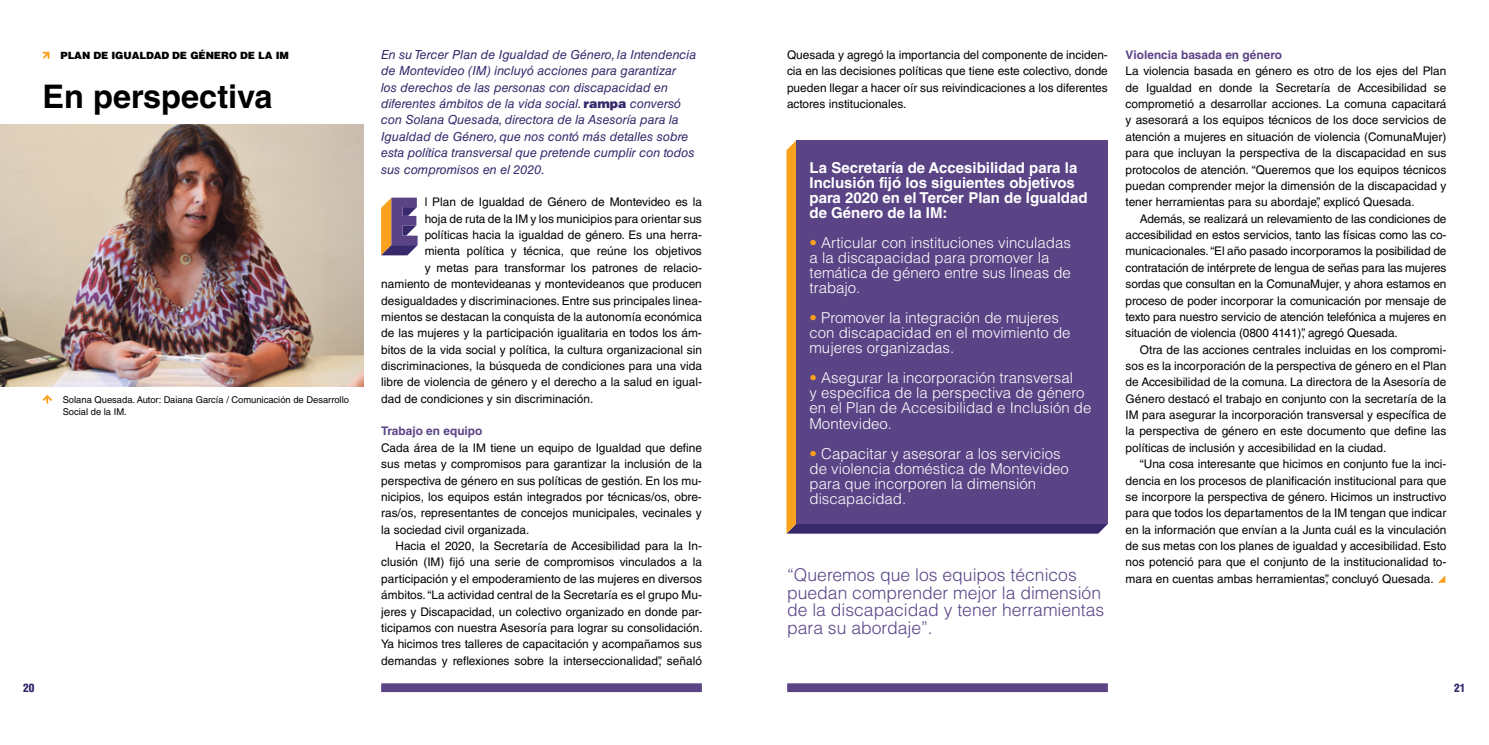
<style>
.page{position:relative;width:1489px;height:745px;background:#fff}
.page>*{position:absolute;margin:0;border:0;box-sizing:border-box;transform-origin:0 0}
.t1{font:700 32.5px "Helvetica LT Std";color:#000}
.t2{font:300 17.5px/17.5px "Helvetica LT Std";color:#5a4486}
.t3{font:300 15px/15px "Helvetica LT Std";color:#fff}
.t4{font:700 15px/15px "Helvetica LT Std";color:#fff}
.t5{font:italic 12.5px/16.4px "Helvetica LT Std";color:#38286c}
.t6{font:11.88px/16.4px "Helvetica LT Std";color:#000;text-align:justify}
.t7{font:700 11.88px "Helvetica LT Std";color:#5a4486}
.t8{font:900 condensed 11.25px "Helvetica LT Std";color:#38286c}
.t9{font:900 10px "Helvetica LT Std";letter-spacing:-.01em;color:#000}
.t10{font:9.38px/12.5px "Helvetica LT Std";color:#000}
.s1{font-weight:900;font-style:normal}
.s2{color:#faa21f}
</style>
<div class="page">
<svg style="left:42px;top:51px;width:8px;height:8px"></svg>
<div style="left:381px;top:682px;width:320px;height:9px;background:#5a4486"></div>
<div style="left:787px;top:682px;width:320px;height:9px;background:#5a4486"></div>
<svg style="left:786px;top:140px;width:321px;height:393px;background:#a5704a"></svg>
<div style="left:796px;top:140px;width:311px;height:383px;background:#5a4486"></div>
<img style="left:0;top:124px;width:363px;height:262px">
<svg style="left:381px;top:197px;width:36px;height:58px;background:#8b6a78"></svg>
<svg style="left:1439px;top:576px;width:6px;height:6px"></svg>
<svg style="left:42px;top:395px;width:11px;height:8px"></svg>
<p class="t9" style="left:61px;top:49px;width:230px">PLAN DE IGUALDAD DE GÉNERO DE LA IM</p>
<h1 class="t1" style="left:43px;top:77px;width:232px">En perspectiva</h1>
<p class="t10" style="left:63px;top:393px;width:288px">Solana Quesada. Autor: Daiana García / Comunicación de Desarrollo<br>Social de la IM.</p>
<p class="t5" style="left:381px;top:46px;width:317px">En su Tercer Plan de Igualdad de Género, la Intendencia de Montevideo (IM) incluyó acciones para garantizar<br>los derechos de las personas con discapacidad en diferentes ámbitos de la vida social. <span class="s1">rampa</span> conversó con Solana Quesada, directora de la Asesoría para la Igualdad de Género, que nos contó más detalles sobre esta política transversal que pretende cumplir con todos sus compromisos en el 2020.</p>
<p class="t6" style="left:424px;top:194px;width:279px">l Plan de Igualdad de Género de Montevideo es la</p>
<p class="t6" style="left:424px;top:210px;width:279px">hoja de ruta de la IM y los municipios para orientar sus</p>
<p class="t6" style="left:424px;top:226px;width:279px">políticas hacia la igualdad de género. Es una herra-</p>
<p class="t6" style="left:424px;top:243px;width:279px">mienta política y técnica, que reúne los objetivos</p>
<p class="t6" style="left:424px;top:259px;width:279px">y metas para transformar los patrones de relacio-</p>
<p class="t6" style="left:381px;top:275px;width:322px">namiento de montevideanas y montevideanos que producen</p>
<p class="t6" style="left:381px;top:292px;width:322px">desigualdades y discriminaciones. Entre sus principales linea-</p>
<p class="t6" style="left:381px;top:308px;width:322px">mientos se destacan la conquista de la autonomía económica</p>
<p class="t6" style="left:381px;top:324px;width:322px">de las mujeres y la participación igualitaria en todos los ám-</p>
<p class="t6" style="left:381px;top:341px;width:322px">bitos de la vida social y política, la cultura organizacional sin</p>
<p class="t6" style="left:381px;top:357px;width:322px">discriminaciones, la búsqueda de condiciones para una vida</p>
<p class="t6" style="left:381px;top:374px;width:322px">libre de violencia de género y el derecho a la salud en igual-</p>
<p class="t6" style="left:381px;top:390px;width:214px">dad de condiciones y sin discriminación.</p>
<p class="t7" style="left:381px;top:424px;width:103px">Trabajo en equipo</p>
<p class="t6" style="left:381px;top:439px;width:322px">Cada área de la IM tiene un equipo de Igualdad que define sus metas y compromisos para garantizar la inclusión de la perspectiva de género en sus políticas de gestión. En los mu&shy;nicipios, los equipos están integrados por técnicas/os, obre&shy;ras/os, representantes de concejos municipales, vecinales y la sociedad civil organizada.</p>
<p class="t6" style="left:381px;top:537px;width:323px;text-indent:14px">Hacia el 2020, la Secretaría de Accesibilidad para la In&shy;clusión (IM) fijó una serie de compromisos vinculados a la participación y el empoderamiento de las mujeres en diversos ámbitos. “La actividad central de la Secretaría es el grupo Mu&shy;jeres y Discapacidad, un colectivo organizado en donde par&shy;ticipamos con nuestra Asesoría para lograr su consolidación.<br>Ya hicimos tres talleres de capacitación y acompañamos sus demandas y reflexiones sobre la interseccionalidad”, señaló</p>
<p class="t6" style="left:787px;top:46px;width:322px">Quesada y agregó la importancia del componente de inciden&shy;cia en las decisiones políticas que tiene este colectivo, donde pueden llegar a hacer oír sus reivindicaciones a los diferentes actores institucionales.</p>
<p class="t7" style="left:1125px;top:47px;width:158px">Violencia basada en género</p>
<p class="t6" style="left:1125px;top:63px;width:322px">La violencia basada en género es otro de los ejes del Plan de Igualdad en donde la Secretaría de Accesibilidad se comprometió a desarrollar acciones. La comuna capacitará y asesorará a los equipos técnicos de los doce servicios de atención a mujeres en situación de violencia (ComunaMujer) para que incluyan la perspectiva de la discapacidad en sus protocolos de atención. “Queremos que los equipos técnicos puedan comprender mejor la dimensión de la discapacidad y tener herramientas para su abordaje”, explicó Quesada.</p>
<p class="t6" style="left:1125px;top:210px;width:322px;text-indent:14px">Además, se realizará un relevamiento de las condiciones de accesibilidad en estos servicios, tanto las físicas como las co&shy;municacionales. “El año pasado incorporamos la posibilidad de contratación de intérprete de lengua de señas para las mujeres sordas que consultan en la ComunaMujer, y ahora estamos en proceso de poder incorporar la comunicación por mensaje de texto para nuestro servicio de atención telefónica a mujeres en situación de violencia (0800 4141)”, agregó Quesada.</p>
<p class="t6" style="left:1125px;top:341px;width:322px;text-indent:14px">Otra de las acciones centrales incluidas en los compromi&shy;sos es la incorporación de la perspectiva de género en el Plan de Accesibilidad de la comuna. La directora de la Asesoría de Género destacó el trabajo en conjunto con la secretaría de la IM para asegurar la incorporación transversal y específica de la perspectiva de género en este documento que define las políticas de inclusión y accesibilidad en la ciudad.</p>
<p class="t6" style="left:1125px;top:455px;width:322px;text-indent:14px">“Una cosa interesante que hicimos en conjunto fue la inci&shy;dencia en los procesos de planificación institucional para que se incorpore la perspectiva de género. Hicimos un instructivo para que todos los departamentos de la IM tengan que indicar en la información que envían a la Junta cuál es la vinculación de sus metas con los planes de igualdad y accesibilidad. Esto nos potenció para que el conjunto de la institucionalidad to&shy;mara en cuentas ambas herramientas”, concluyó Quesada.</p>
<p class="t4" style="left:809px;top:160px;width:279px">La Secretaría de Accesibilidad para la Inclusión fijó los siguientes objetivos para 2020 en el Tercer Plan de Igualdad de Género de la IM:</p>
<p class="t3" style="left:809px;top:235px;width:263px"><span class="s2">•</span> Articular con instituciones vinculadas a la discapacidad para promover la temática de género entre sus líneas de trabajo.</p>
<p class="t3" style="left:809px;top:310px;width:262px"><span class="s2">•</span> Promover la integración de mujeres con discapacidad en el movimiento de mujeres organizadas.</p>
<p class="t3" style="left:809px;top:370px;width:283px"><span class="s2">•</span> Asegurar la incorporación transversal<br>y específica de la perspectiva de género en el Plan de Accesibilidad e Inclusión de Montevideo.</p>
<p class="t3" style="left:809px;top:445px;width:261px"><span class="s2">•</span> Capacitar y asesorar a los servicios de violencia doméstica de Montevideo para que incorporen la dimensión discapacidad.</p>
<h2 class="t2" style="left:787px;top:565px;width:319px">“Queremos que los equipos técnicos puedan comprender mejor la dimensión de la discapacidad y tener herramientas para su abordaje”.</h2>
<p class="t8" style="left:23px;top:679px;width:13px">20</p>
<p class="t8" style="left:1453px;top:680px;width:13px">21</p>
</div>
